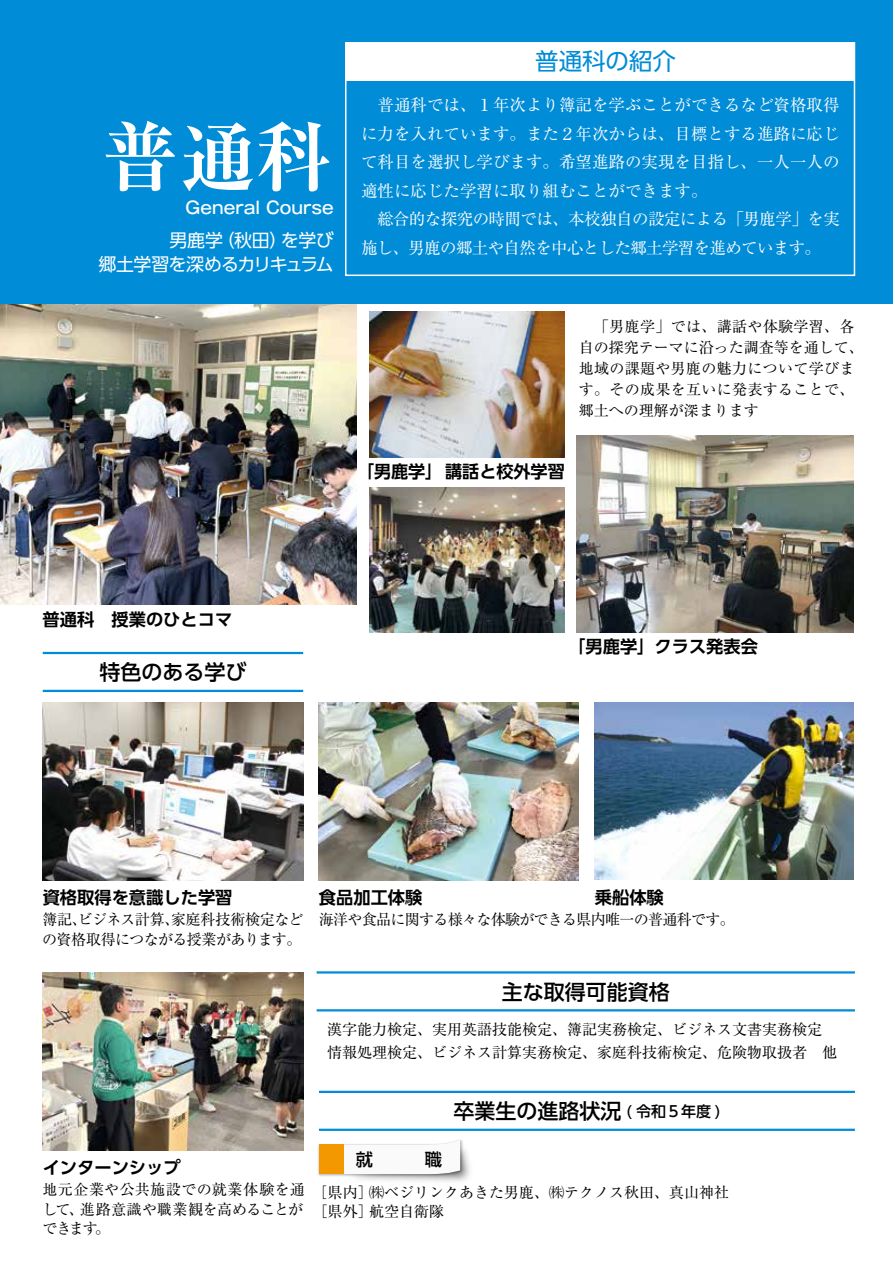
<style>
.page{position:relative;width:893px;height:1263px;background:#fff}
.page>*{position:absolute;margin:0;border:0;box-sizing:border-box;transform-origin:0 0}
.t1{font:700 expanded 75.75px "Ryumin Pro";color:#fff}
.t2{font:23.4px "UD Shin Go Pro";color:#008cd6}
.t3{font:500 21px "UD Shin Go Pro";color:#000}
.t4{font:17.85px/23.9px "UD Shin Go Pro";letter-spacing:-.03em;color:#fff;text-align:right}
.t5{font:700 17.25px "UD Shin Go Pro De";color:#000}
.t6{font:500 17.25px "UD Shin Go Pro";color:#000}
.t7{font:500 16.95px "Gothic MB101 Pro";color:#fff}
.t8{font:16.5px/28.5px "Ryumin Pro";color:#fff}
.t9{font:15px/19.5px "Ryumin Pro";color:#000}
.t10{font:15px/21px "Ryumin Pro";letter-spacing:.02em;color:#000}
.t11{font:15px/19.5px "Ryumin Pro";letter-spacing:-.035em;color:#000}
.t12{font:15px "Ryumin Pro";letter-spacing:-.045em;color:#000}
.s1{font-size:15px}
</style>
<div class="page">
<img style="left:369px;top:312px;width:195px;height:145px">
<img style="left:369px;top:487px;width:195px;height:146px">
<img style="left:0;top:303px;width:356px;height:302px">
<div style="left:0;top:0;width:893px;height:303px;background:#008cd6"></div>
<img style="left:577px;top:436px;width:277px;height:196px">
<img style="left:43px;top:703px;width:260px;height:177px">
<img style="left:43px;top:972px;width:260px;height:178px">
<img style="left:319px;top:702px;width:259px;height:178px">
<img style="left:595px;top:702px;width:259px;height:178px">
<div style="left:346px;top:43px;width:508px;height:38px;background:#fff"></div>
<div style="left:345px;top:42px;width:510px;height:234px;border:2px solid #fff"></div>
<hr style="left:43px;top:652px;width:260px;height:2px;background:#008cd6">
<hr style="left:43px;top:690px;width:260px;height:2px;background:#008cd6">
<hr style="left:317px;top:971px;width:538px;height:2px;background:#008cd6">
<hr style="left:317px;top:1009px;width:538px;height:2px;background:#008cd6">
<hr style="left:319px;top:1091px;width:536px;height:2px;background:#008cd6">
<hr style="left:319px;top:1129px;width:536px;height:2px;background:#008cd6">
<img style="left:325px;top:1128px;width:166px;height:54px">
<img style="left:318px;top:1138px;width:146px;height:39px">
<svg style="left:319px;top:1140px;width:141px;height:34px"></svg>
<div style="left:319px;top:1145px;width:24px;height:29px;background:#f39800"></div>
<h1 class="t1" style="left:102px;top:98px;width:232px">普通科</h1>
<p class="t4" style="left:98px;top:228px;width:237px">男鹿学（秋田）を学び<br>郷土学習を深めるカリキュラム</p>
<p class="t7" style="left:186px;top:193px;width:150px">General Course</p>
<h2 class="t2" style="left:535px;top:43px;width:142px">普通科の紹介</h2>
<p class="t8" style="left:361px;top:90px;width:480px">　普通科では、１年次より簿記を学ぶことができるなど資格取得に力を入れています。また２年次からは、目標とする進路に応じて科目を選択し学びます。希望進路の実現を目指し、一人一人の適性に応じた学習に取り組むことができます。<br>　総合的な探究の時間では、本校独自の設定による「男鹿学」を実施し、男鹿の郷土や自然を中心とした郷土学習を進めています。</p>
<p class="t10" style="left:579px;top:315px;width:287px">　「男鹿学」では、講話や体験学習、各自の探究テーマに沿った調査等を通して、地域の課題や男鹿の魅力について学びます。その成果を互いに発表することで、郷土への理解が深まります</p>
<p class="t5" style="left:357px;top:457px;width:209px">「男鹿学」 講話と校外学習</p>
<p class="t5" style="left:43px;top:606px;width:191px">普通科　授業のひとコマ</p>
<p class="t3" style="left:99px;top:655px;width:148px">特色のある学び</p>
<p class="t5" style="left:568px;top:633px;width:191px">「男鹿学」クラス発表会</p>
<p class="t5" style="left:43px;top:883px;width:191px">資格取得を意識した学習</p>
<p class="t5" style="left:319px;top:883px;width:105px">食品加工体験</p>
<p class="t5" style="left:595px;top:883px;width:70px">乗船体験</p>
<p class="t11" style="left:42px;top:909px;width:263px">簿記、ビジネス計算、家庭科技術検定などの資格取得につながる授業があります。</p>
<p class="t12" style="left:319px;top:908px;width:417px">海洋や食品に関する様々な体験ができる県内唯一の普通科です。</p>
<p class="t3" style="left:502px;top:975px;width:169px">主な取得可能資格</p>
<p class="t9" style="left:327px;top:1017px;width:511px;line-height:22.5px">漢字能力検定、実用英語技能検定、簿記実務検定、ビジネス文書実務検定情報処理検定、ビジネス計算実務検定、家庭科技術検定、危険物取扱者　他</p>
<p class="t5" style="left:43px;top:1153px;width:139px">インターンシップ</p>
<p class="t9" style="left:43px;top:1179px;width:264px;text-align:justify">地元企業や公共施設での就業体験を通して、進路意識や職業観を高めることができます。</p>
<p class="t6" style="left:356px;top:1145px;width:88px">就　　　職</p>
<p class="t3" style="left:453px;top:1094px;width:269px">卒業生の進路状況 <span class="s1">( 令和５年度 )</span></p>
<p class="t9" style="left:313px;top:1181px;width:61px">［県内］［県外］</p>
<p class="t9" style="left:369px;top:1181px;width:361px">㈱ベジリンクあきた男鹿、㈱テクノス秋田、真山神社航空自衛隊</p>
</div>
